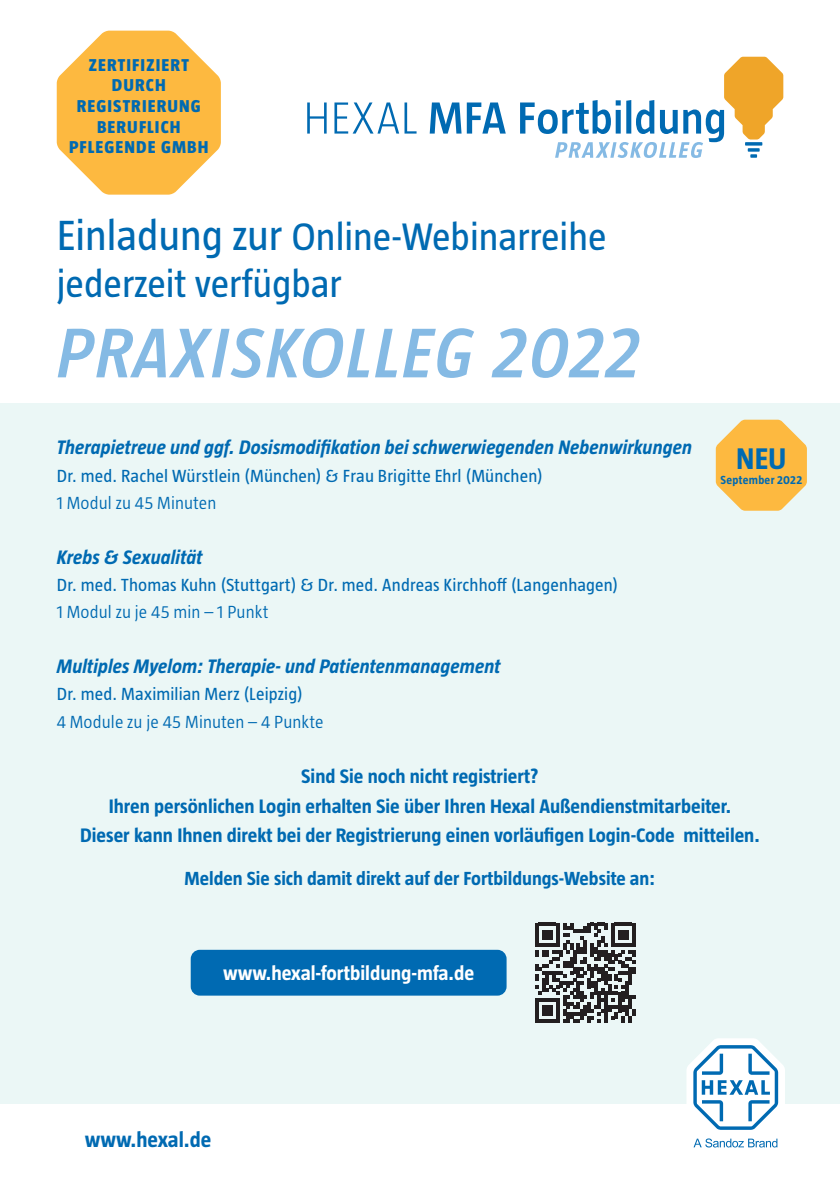
<style>
.page{position:relative;width:840px;height:1191px;background:#fff}
.page>*{position:absolute;margin:0;border:0;box-sizing:border-box;transform-origin:0 0}
.t1{font:italic 600 72px "Taz Hexal";letter-spacing:.03em;color:#85bae4}
.t2{font:39.4px/47.2px "Taz Hexal";color:#006ab2}
.t3{font:700 30.6px "Taz Hexal";color:#006ab2}
.t4{font:700 22px "Taz Hexal";color:#006ab2}
.t5{font:700 20.6px "Taz Hexal";color:#fff}
.t6{font:700 20px/29.6px "Taz Hexal";color:#006ab2;text-align:center}
.t7{font:italic 700 20px "Taz Hexal";letter-spacing:.005em;color:#006ab2}
.t8{font:700 19.4px "Taz Hexal";color:#006ab2}
.t9{font:18px "Taz Hexal";letter-spacing:.01em;color:#006ab2}
.t10{font:300 18px "Taz Hexal";letter-spacing:.005em;color:#006ab2}
.t11{font:800 17.6px/20.6px "Taz Hexal";letter-spacing:.06em;color:#006ab2;text-align:center}
.t12{font:700 12px "Taz Hexal";letter-spacing:.025em;color:#006ab2}
.s1{font-size:43.2px}
</style>
<div class="page">
<div style="left:0;top:403px;width:839px;height:700px;background:#ebf7f6"></div>
<svg style="left:687px;top:1038px;width:97px;height:109px"></svg>
<svg style="left:307px;top:102px;width:19px;height:32px"></svg>
<svg style="left:334px;top:102px;width:82px;height:32px"></svg>
<svg style="left:429px;top:102px;width:76px;height:32px"></svg>
<svg style="left:520px;top:57px;width:262px;height:101px"></svg>
<svg style="left:57px;top:31px;width:164px;height:164px"></svg>
<svg style="left:715px;top:420px;width:91px;height:91px"></svg>
<svg style="left:535px;top:922px;width:100px;height:100px"></svg>
<div style="left:191px;top:949px;width:315px;height:46px;background:#006ab2;border-radius:9px"></div>
<p class="t11" style="left:69px;top:54px;width:141px">ZERTIFIZIERT<br>DURCH<br>REGISTRIERUNG<br>BERUFLICH<br>PFLEGENDE GMBH</p>
<h2 class="t2" style="left:57px;top:213px;width:551px"><span class="s1">Einladung zur</span> Online-Webinarreihe jederzeit verfügbar</h2>
<h1 class="t1" style="left:57px;top:312px;width:584px">PRAXISKOLLEG 2022</h1>
<p class="t7" style="left:57px;top:436px;width:636px">Therapietreue und ggf. Dosismodifikation bei schwerwiegenden Nebenwirkungen</p>
<p class="t9" style="left:57px;top:465px;width:487px">Dr. med. Rachel Würstlein (München) &amp; Frau Brigitte Ehrl (München)</p>
<p class="t10" style="left:57px;top:492px;width:161px">1 Modul zu 45 Minuten</p>
<p class="t7" style="left:57px;top:545px;width:147px">Krebs &amp; Sexualität</p>
<p class="t9" style="left:57px;top:574px;width:563px">Dr. med. Thomas Kuhn (Stuttgart) &amp; Dr. med. Andreas Kirchhoff (Langenhagen)</p>
<p class="t10" style="left:57px;top:602px;width:213px">1 Modul zu je 45 min – 1 Punkt</p>
<p class="t7" style="left:57px;top:655px;width:445px">Multiples Myelom: Therapie- und Patientenmanagement</p>
<p class="t9" style="left:57px;top:684px;width:248px">Dr. med. Maximilian Merz (Leipzig)</p>
<p class="t10" style="left:57px;top:711px;width:268px">4 Module zu je 45 Minuten – 4 Punkte</p>
<h3 class="t3" style="left:735px;top:442px;width:52px">NEU</h3>
<p class="t12" style="left:720px;top:473px;width:83px">September 2022</p>
<p class="t6" style="left:80px;top:761px;width:680px">Sind Sie noch nicht registriert?<br>Ihren persönlichen Login erhalten Sie über Ihren Hexal Außendienstmitarbeiter.<br>Dieser kann Ihnen direkt bei der Registrierung einen vorläufigen Login-Code mitteilen.</p>
<p class="t8" style="left:184px;top:867px;width:472px">Melden Sie sich damit direkt auf der Fortbildungs-Website an:</p>
<p class="t5" style="left:223px;top:961px;width:252px">www.hexal-fortbildung-mfa.de</p>
<p class="t4" style="left:85px;top:1127px;width:128px">www.hexal.de</p>
</div>
